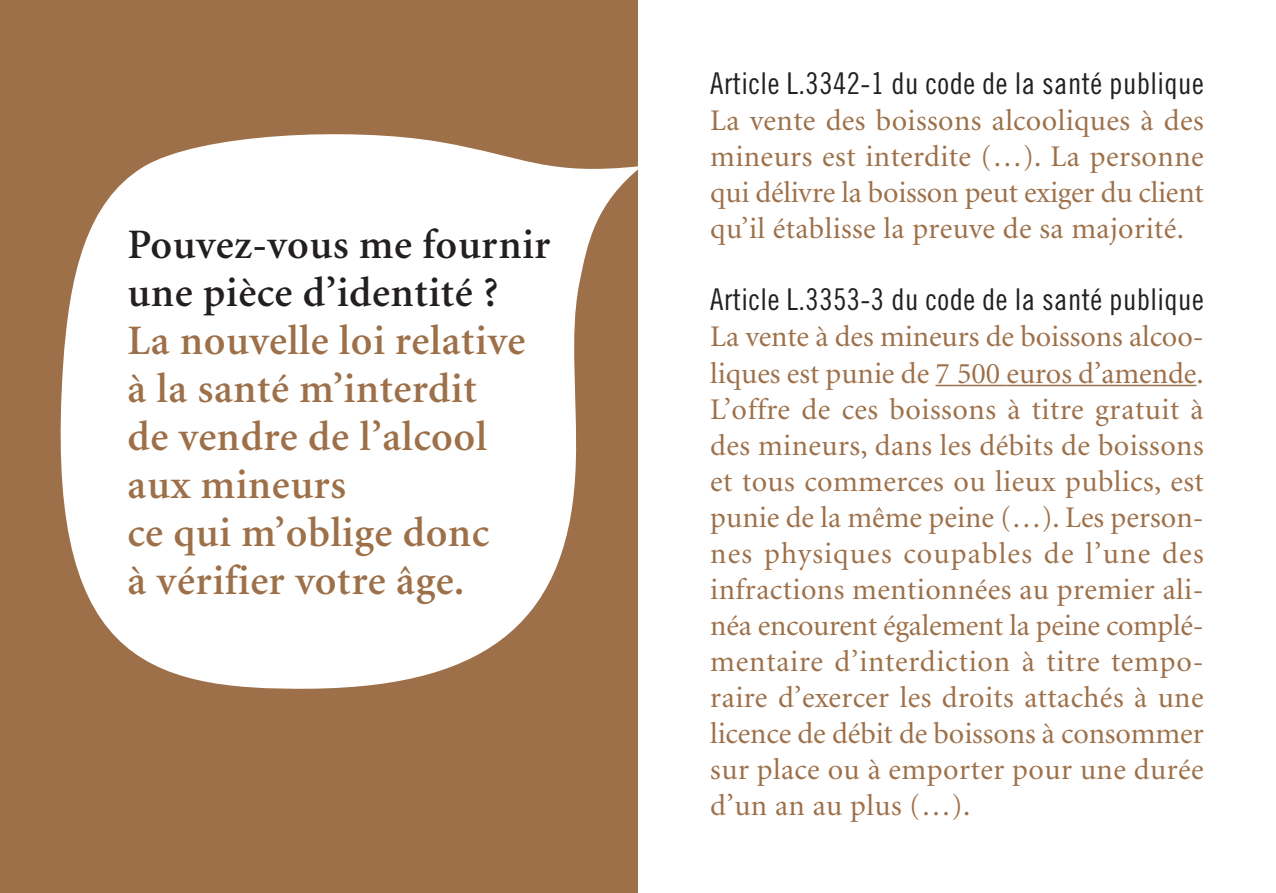
<style>
.page{position:relative;width:1276px;height:893px;background:#fff}
.page>*{position:absolute;margin:0;border:0;box-sizing:border-box;transform-origin:0 0}
.t1{font:600 42px/48px "Minion";letter-spacing:.015em;color:#9d7049}
.t2{font:600 42px/48px "Minion";letter-spacing:.015em;color:#231f20}
.t3{font:30px/36px "Minion";letter-spacing:.015em;color:#9d7049;text-align:justify}
.t4{font:30px "Trade Gothic Cond Eighteen";letter-spacing:.015em;color:#231f20}
</style>
<div class="page">
<svg style="left:935px;top:385px;width:22px;height:1px"></svg>
<hr style="left:957px;top:385px;width:49px;height:1px;background:#9d7049">
<svg style="left:1006px;top:385px;width:40px;height:1px"></svg>
<hr style="left:1046px;top:385px;width:105px;height:1px;background:#9d7049">
<hr style="left:1151px;top:385px;width:33px;height:1px;background:#9d7049">
<svg style="left:1184px;top:385px;width:12px;height:1px"></svg>
<div style="left:0;top:0;width:638px;height:893px;background:#9d7049"></div>
<svg style="left:60px;top:134px;width:578px;height:555px;fill:#fff"></svg>
<h1 class="t2" style="left:128px;top:224px;width:424px">Pouvez-vous me fournir une pièce d’identité ?</h1>
<h1 class="t1" style="left:128px;top:320px;width:399px">La nouvelle loi relative à la santé m’interdit de vendre de l’alcool aux mineurs<br>ce qui m’oblige donc<br>à vérifier votre âge.</h1>
<p class="t4" style="left:710px;top:73px;width:495px">Article L.3342-1 du code de la santé publique</p>
<p class="t3" style="left:710px;top:105px;width:495px">La vente des boissons alcooliques à des mineurs est interdite (…). La personne qui délivre la boisson peut exiger du client qu’il établisse la preuve de sa majorité.</p>
<p class="t4" style="left:710px;top:289px;width:495px">Article L.3353-3 du code de la santé publique</p>
<p class="t3" style="left:710px;top:321px;width:495px">La vente à des mineurs de boissons alcoo&shy;liques est punie de 7 500 euros d’amende.<br>L’offre de ces boissons à titre gratuit à des mineurs, dans les débits de boissons et tous commerces ou lieux publics, est punie de la même peine (…). Les person&shy;nes physiques coupables de l’une des infractions mentionnées au premier ali&shy;néa encourent également la peine complé&shy;mentaire d’interdiction à titre tempo&shy;raire d’exercer les droits attachés à une licence de débit de boissons à consommer sur place ou à emporter pour une durée d’un an au plus (…).</p>
</div>
